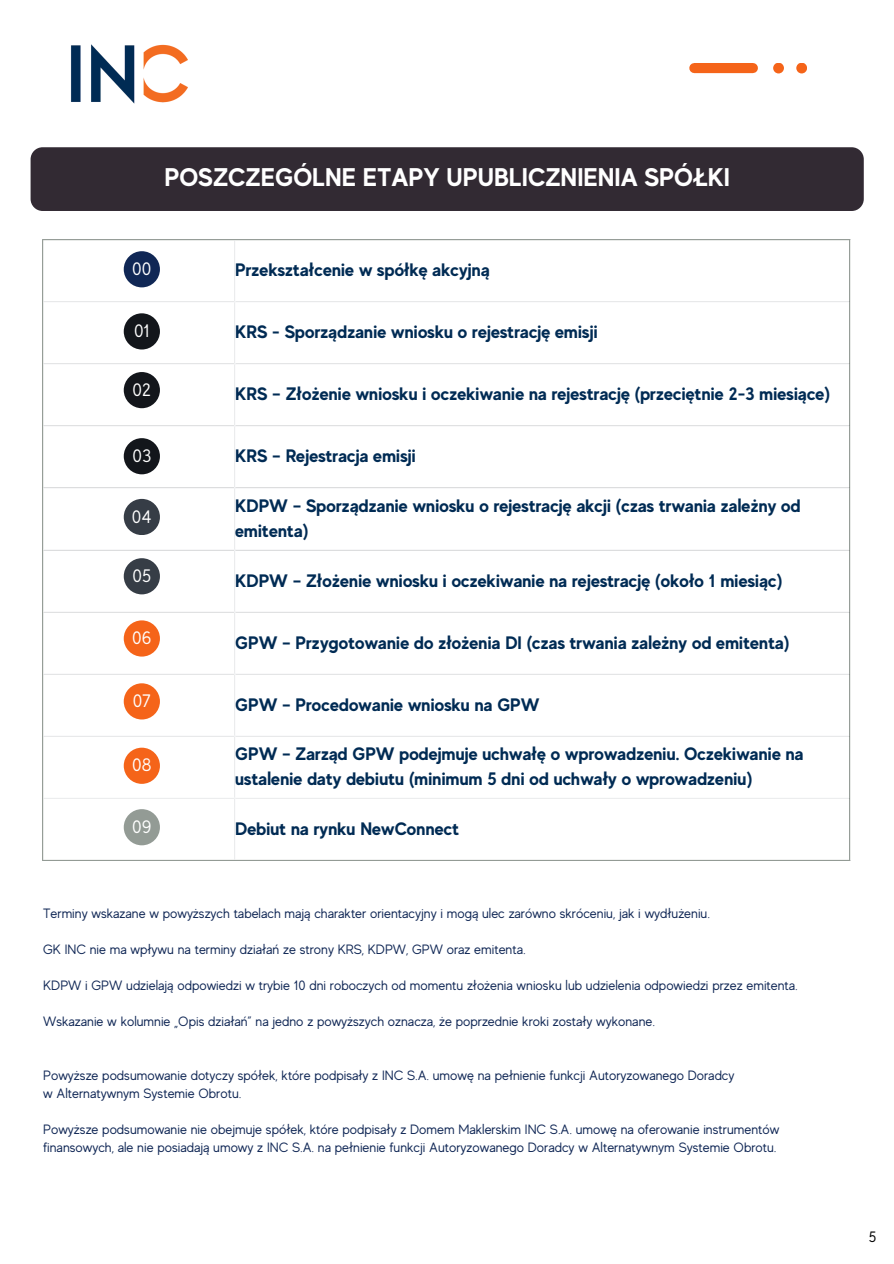
<style>
.page{position:relative;width:894px;height:1264px;background:#fff}
.page>*{position:absolute;margin:0;border:0;box-sizing:border-box;transform-origin:0 0}
.t1{font:700 25.5px "MADE Evolve Sans";color:#fff}
.t2{font:700 18px/24.8px "MADE Evolve Sans";color:#002b54}
.t3{font:18px "MADE Evolve Sans";color:#fff}
.t4{font:700 18px "MADE Evolve Sans";color:#fff}
.t5{font:15px "MADE Evolve Sans";color:#000}
.t6{font:13.5px/18px "MADE Evolve Sans";color:#102755}
</style>
<div class="page">
<img style="left:70px;top:44px;width:118px;height:60px">
<div style="left:694px;top:63px;width:58px;height:10px;background:#f56419"></div>
<div style="left:773px;top:63px;width:10px;height:10px;background:#f56419;border-radius:50%"></div>
<div style="left:796px;top:63px;width:10px;height:10px;background:#f56419;border-radius:50%"></div>
<div style="left:31px;top:147px;width:832px;height:64px;background:#322a33;border-radius:12px"></div>
<hr style="left:42px;top:240px;width:1px;height:619px;background:#939b95">
<hr style="left:848px;top:240px;width:1px;height:619px;background:#939b95">
<hr style="left:42px;top:239px;width:807px;height:1px;background:#939b95">
<hr style="left:42px;top:859px;width:807px;height:2px;background:#939b95">
<hr style="left:234px;top:240px;width:1px;height:619px;background:#f0f1f2">
<hr style="left:43px;top:301px;width:805px;height:1px;background:#f0f1f2">
<hr style="left:43px;top:363px;width:805px;height:1px;background:#f0f1f2">
<hr style="left:43px;top:425px;width:805px;height:1px;background:#f0f1f2">
<hr style="left:43px;top:487px;width:805px;height:1px;background:#f0f1f2">
<hr style="left:43px;top:549px;width:805px;height:1px;background:#f0f1f2">
<hr style="left:43px;top:611px;width:805px;height:1px;background:#f0f1f2">
<hr style="left:43px;top:673px;width:805px;height:1px;background:#f0f1f2">
<hr style="left:43px;top:735px;width:805px;height:1px;background:#f0f1f2">
<hr style="left:43px;top:797px;width:805px;height:2px;background:#f0f1f2">
<div style="left:124px;top:251px;width:36px;height:36px;background:#102755;border-radius:50%"></div>
<div style="left:124px;top:313px;width:36px;height:36px;background:#13161b;border-radius:50%"></div>
<div style="left:124px;top:499px;width:36px;height:36px;background:#363d46;border-radius:50%"></div>
<div style="left:124px;top:372px;width:36px;height:36px;background:#13161b;border-radius:50%"></div>
<div style="left:124px;top:438px;width:36px;height:36px;background:#13161b;border-radius:50%"></div>
<div style="left:124px;top:558px;width:36px;height:36px;background:#363d46;border-radius:50%"></div>
<div style="left:124px;top:620px;width:36px;height:36px;background:#f56419;border-radius:50%"></div>
<div style="left:124px;top:683px;width:36px;height:36px;background:#f56419;border-radius:50%"></div>
<div style="left:124px;top:747px;width:36px;height:36px;background:#f56419;border-radius:50%"></div>
<div style="left:124px;top:809px;width:36px;height:36px;background:#939b95;border-radius:50%"></div>
<p class="t1" style="left:164px;top:163px;width:567px">POSZCZEGÓLNE ETAPY UPUBLICZNIENIA SPÓŁKI</p>
<p class="t3" style="left:132px;top:259px;width:21px">00</p>
<h1 class="t4" style="left:129px;top:259px;width:21px">00</h1>
<p class="t2" style="left:235px;top:257px;width:256px">Przekształcenie w spółkę akcyjną</p>
<p class="t3" style="left:134px;top:321px;width:17px">01</p>
<p class="t4" style="left:130px;top:321px;width:19px">01</p>
<p class="t2" style="left:235px;top:319px;width:364px">KRS - Sporządzanie wniosku o rejestrację emisji</p>
<p class="t3" style="left:133px;top:379px;width:20px">02</p>
<p class="t4" style="left:129px;top:383px;width:20px">02</p>
<p class="t2" style="left:235px;top:381px;width:596px">KRS – Złożenie wniosku i oczekiwanie na rejestrację (przeciętnie 2-3 miesiące)</p>
<p class="t3" style="left:132px;top:445px;width:20px">03</p>
<p class="t4" style="left:129px;top:445px;width:21px">03</p>
<p class="t2" style="left:235px;top:443px;width:182px">KRS – Rejestracja emisji</p>
<p class="t3" style="left:132px;top:506px;width:21px">04</p>
<h2 class="t3" style="left:129px;top:508px;width:21px">04</h2>
<p class="t3" style="left:132px;top:565px;width:20px">05</p>
<p class="t2" style="left:235px;top:493px;width:567px">KDPW – Sporządzanie wniosku o rejestrację akcji (czas trwania zależny od emitenta)</p>
<p class="t2" style="left:235px;top:568px;width:548px">KDPW – Złożenie wniosku i oczekiwanie na rejestrację (około 1 miesiąc)</p>
<p class="t3" style="left:132px;top:628px;width:21px">06</p>
<p class="t4" style="left:129px;top:632px;width:21px">06</p>
<p class="t2" style="left:235px;top:630px;width:556px">GPW – Przygotowanie do złożenia DI (czas trwania zależny od emitenta)</p>
<p class="t3" style="left:133px;top:690px;width:20px">07</p>
<p class="t4" style="left:129px;top:694px;width:20px">07</p>
<p class="t2" style="left:235px;top:692px;width:306px">GPW – Procedowanie wniosku na GPW</p>
<p class="t3" style="left:132px;top:755px;width:21px">08</p>
<p class="t4" style="left:128px;top:756px;width:22px">08</p>
<p class="t2" style="left:235px;top:741px;width:570px">GPW – Zarząd GPW podejmuje uchwałę o wprowadzeniu. Oczekiwanie na ustalenie daty debiutu (minimum 5 dni od uchwały o wprowadzeniu)</p>
<p class="t3" style="left:132px;top:816px;width:21px">09</p>
<p class="t4" style="left:129px;top:818px;width:21px">09</p>
<p class="t2" style="left:235px;top:816px;width:225px">Debiut na rynku NewConnect</p>
<p class="t6" style="left:43px;top:904px;width:668px">Terminy wskazane w powyższych tabelach mają charakter orientacyjny i mogą ulec zarówno skróceniu, jak i wydłużeniu.</p>
<p class="t6" style="left:43px;top:940px;width:484px">GK INC nie ma wpływu na terminy działań ze strony KRS, KDPW, GPW oraz emitenta.</p>
<p class="t6" style="left:43px;top:976px;width:756px">KDPW i GPW udzielają odpowiedzi w trybie 10 dni roboczych od momentu złożenia wniosku lub udzielenia odpowiedzi przez emitenta.</p>
<p class="t6" style="left:43px;top:1012px;width:613px">Wskazanie w kolumnie „Opis działań” na jedno z powyższych oznacza, że poprzednie kroki zostały wykonane.</p>
<p class="t6" style="left:43px;top:1066px;width:692px">Powyższe podsumowanie dotyczy spółek, które podpisały z INC S.A. umowę na pełnienie funkcji Autoryzowanego Doradcy</p>
<p class="t6" style="left:43px;top:1084px;width:199px">w Alternatywnym Systemie Obrotu.</p>
<p class="t6" style="left:43px;top:1120px;width:737px">Powyższe podsumowanie nie obejmuje spółek, które podpisały z Domem Maklerskim INC S.A. umowę na oferowanie instrumentów finansowych, ale nie posiadają umowy z INC S.A. na pełnienie funkcji Autoryzowanego Doradcy w Alternatywnym Systemie Obrotu.</p>
<p class="t5" style="left:868px;top:1228px;width:9px">5</p>
</div>
